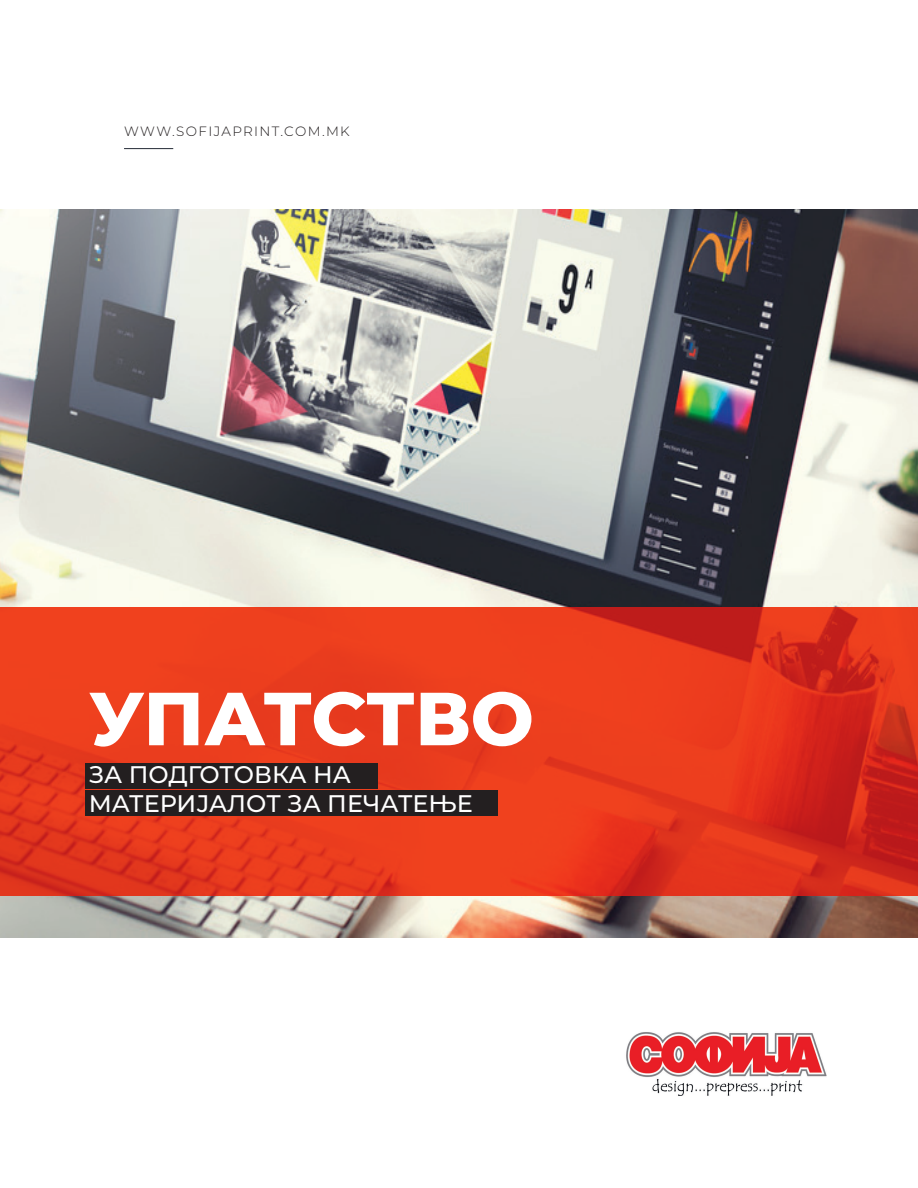
<style>
.page{position:relative;width:918px;height:1188px;background:#fff}
.page>*{position:absolute;margin:0;border:0;box-sizing:border-box;transform-origin:0 0}
.t1{font:800 75px "Montserrat";letter-spacing:-.005em;color:#fff}
.t2{font:500 24px/28.8px "Montserrat";color:#fff}
.t3{font:300 13.5px "Montserrat";letter-spacing:.1em;color:#231f20}
</style>
<div class="page">
<img style="left:626px;top:1032px;width:201px;height:64px">
<img style="left:1px;top:209px;width:916px;height:729px">
<svg style="left:1px;top:608px;width:917px;height:288px;background:#e5381d"></svg>
<hr style="left:124px;top:148px;width:49px;height:1px;background:#242b36">
<div style="left:85px;top:763px;width:292px;height:26px;background:#231f20"></div>
<div style="left:85px;top:791px;width:412px;height:25px;background:#231f20"></div>
<p class="t3" style="left:124px;top:122px;width:227px">WWW.SOFIJAPRINT.COM.MK</p>
<h1 class="t1" style="left:89px;top:664px;width:446px">УПАТСТВО</h1>
<p class="t2" style="left:89px;top:759px;width:385px">ЗА ПОДГОТОВКА НА<br>МАТЕРИЈАЛОТ ЗА ПЕЧАТЕЊЕ</p>
</div>
